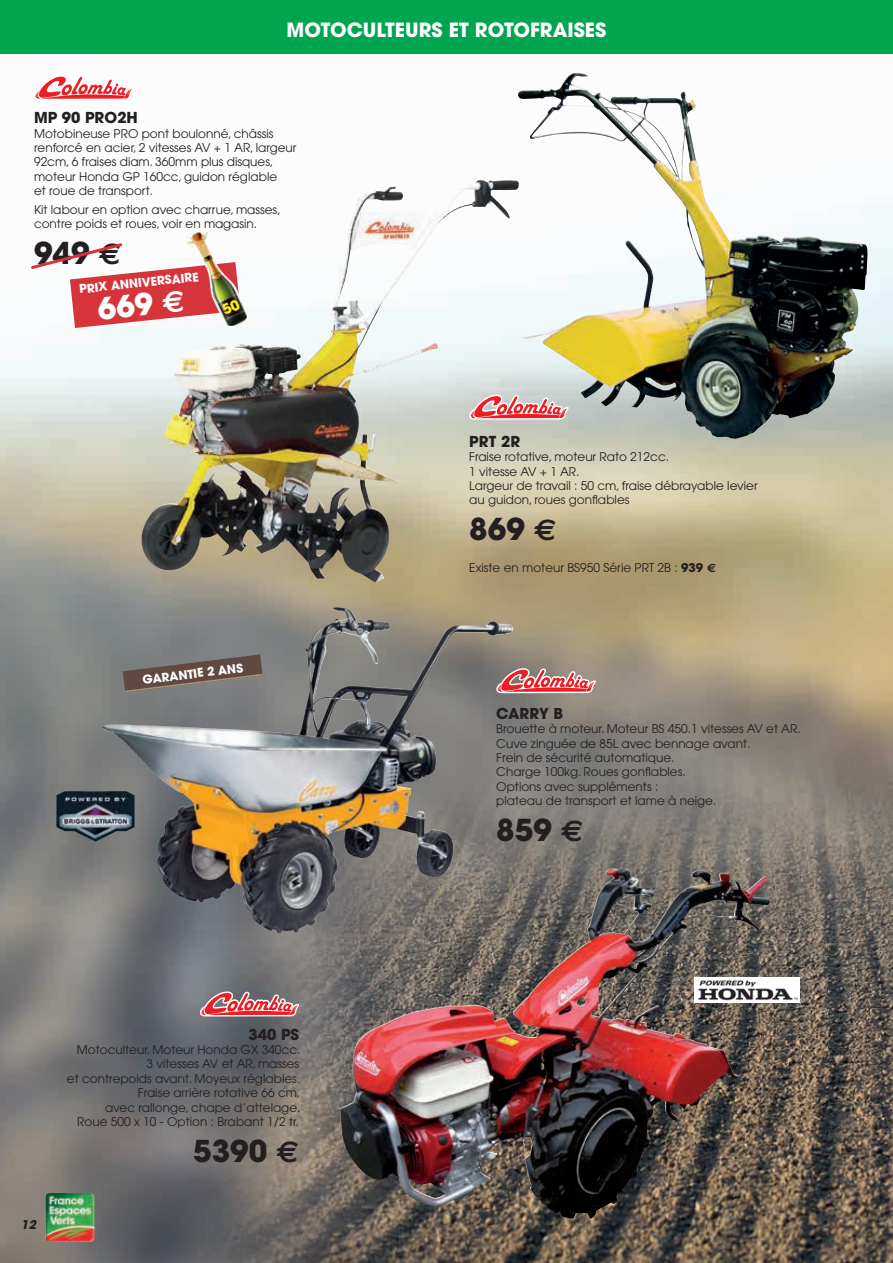
<style>
.page{position:relative;width:893px;height:1263px;background:#fff}
.page>*{position:absolute;margin:0;border:0;box-sizing:border-box;transform-origin:0 0}
.t1{font:700 30px "Avant Garde";color:#231f20}
.t2{font:700 30px "Avant Garde";color:#fff}
.t3{font:700 19.5px "Avant Garde";color:#fff}
.t4{font:700 15px "Avant Garde";color:#231f20}
.t5{font:12px/14.4px "Avant Garde";color:#231f20}
.t6{font:700 12px "Avant Garde";color:#fff}
.t7{font:italic 700 12px "Avant Garde";color:#231f20}
.s1{font-family:"Euro Sans"}
.s2{font-weight:700}
.s3{font-family:"Euro Sans";font-weight:700}
</style>
<div class="page">
<img style="left:0;top:53px;width:893px;height:1210px">
<div style="left:0;top:0;width:893px;height:53px;background:#00a54f"></div>
<img style="left:340px;top:868px;width:298px;height:351px">
<svg style="left:34px;top:75px;width:99px;height:25px"></svg>
<svg style="left:200px;top:991px;width:99px;height:25px;background:#c6777a"></svg>
<img style="left:695px;top:977px;width:104px;height:26px">
<img style="left:517px;top:73px;width:351px;height:366px">
<img style="left:45px;top:1193px;width:49px;height:49px">
<svg style="left:496px;top:668px;width:100px;height:25px;background:#d07f7e"></svg>
<img style="left:56px;top:791px;width:46px;height:51px">
<img style="left:102px;top:607px;width:245px;height:326px">
<svg style="left:123px;top:654px;width:141px;height:39px;background:#706561"></svg>
<img style="left:142px;top:179px;width:377px;height:403px">
<div style="left:183px;top:230px;width:66px;height:98px;background:#fff"></div>
<img style="left:186px;top:232px;width:61px;height:91px">
<div style="left:221px;top:299px;width:21px;height:18px;background:#231f20;opacity:.75"></div>
<svg style="left:29px;top:241px;width:212px;height:87px"></svg>
<h2 class="t3" style="left:287px;top:17px;width:321px">MOTOCULTEURS ET ROTOFRAISES</h2>
<p class="t4" style="left:34px;top:108px;width:105px">MP 90 PRO2H</p>
<p class="t5" style="left:34px;top:126px;width:264px">Motobineuse PRO pont boulonné, châssis renforcé en acier, 2 vitesses AV + 1 AR, largeur 92cm, 6 fraises diam. 360mm plus disques, moteur Honda GP 160cc, guidon réglable<br>et roue de transport.</p>
<p class="t5" style="left:34px;top:202px;width:248px">Kit labour en option avec charrue, masses, contre poids et roues, voir en magasin.</p>
<h1 class="t1" style="left:34px;top:234px;width:89px">949 <span class="s1">E</span></h1>
<p class="t6" style="left:78px;top:281px;width:121px;rotate:-6deg">PRIX ANNIVERSAIRE</p>
<h1 class="t2" style="left:96px;top:290px;width:89px;rotate:-6deg">669 <span class="s1">E</span></h1>
<p class="t6" style="left:142px;top:672px;width:103px;rotate:-7deg">GARANTIE 2 ANS</p>
<p class="t7" style="left:21px;top:1217px;width:16px">12</p>
<p class="t4" style="left:249px;top:1024px;width:52px">340 PS</p>
<p class="t5" style="left:67px;top:1042px;width:235px;text-align:right">Motoculteur. Moteur Honda GX 340cc.<br>3 vitesses AV et AR, masses<br>et contrepoids avant. Moyeux réglables.<br>Fraise arrière rotative 66 cm,<br>avec rallonge, chape d’attelage.<br>Roue 500 x 10 - Option : Brabant 1/2 tr.</p>
<h1 class="t1" style="left:193px;top:1131px;width:107px">5390 <span class="s1">E</span></h1>
<p class="t4" style="left:469px;top:431px;width:52px">PRT 2R</p>
<p class="t5" style="left:469px;top:450px;width:290px">Fraise rotative, moteur Rato 212cc.<br>1 vitesse AV + 1 AR.<br>Largeur de travail : 50 cm, fraise débrayable levier au guidon, roues gonflables</p>
<h1 class="t1" style="left:469px;top:510px;width:89px">869 <span class="s1">E</span></h1>
<p class="t5" style="left:469px;top:560px;width:248px">Existe en moteur BS950 Série PRT 2B : <span class="s2">939</span> <span class="s3">E</span></p>
<p class="t4" style="left:496px;top:704px;width:68px">CARRY B</p>
<p class="t5" style="left:496px;top:722px;width:306px">Brouette à moteur. Moteur BS 450.1 vitesses AV et AR.<br>Cuve zinguée de 85L avec bennage avant.<br>Frein de sécurité automatique.<br>Charge 100kg. Roues gonflables.<br>Options avec suppléments :<br>plateau de transport et lame à neige.</p>
<h1 class="t1" style="left:496px;top:811px;width:89px">859 <span class="s1">E</span></h1>
</div>
